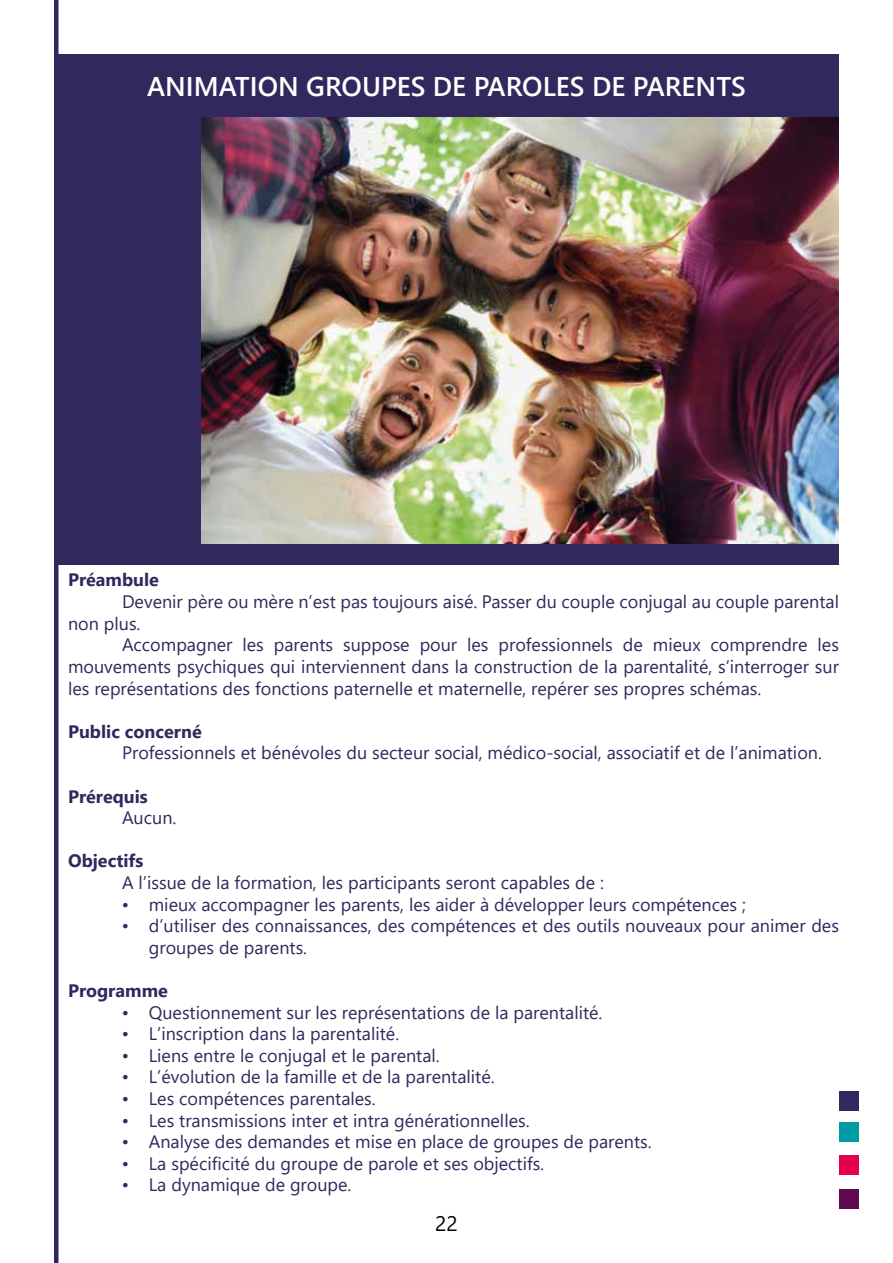
<style>
.page{position:relative;width:893px;height:1263px;background:#fff}
.page>*{position:absolute;margin:0;border:0;box-sizing:border-box;transform-origin:0 0}
.t1{font:600 27px "Segoe UI";color:#fff}
.t2{font:21px "Segoe UI";color:#000}
.t3{font:18px/21.6px "Segoe UI";color:#31285d}
.t4{font:700 18px "Segoe UI";color:#31285d}
</style>
<div class="page">
<div style="left:54px;top:118px;width:785px;height:446px;background:#31285d"></div>
<div style="left:54px;top:54px;width:785px;height:64px;background:#31285d"></div>
<hr style="left:54px;top:0;width:4px;height:1263px;background:#31285d">
<div style="left:839px;top:1122px;width:20px;height:20px;background:#019ba5"></div>
<div style="left:839px;top:1155px;width:20px;height:20px;background:#e30051"></div>
<div style="left:839px;top:1091px;width:20px;height:20px;background:#31285d"></div>
<div style="left:839px;top:1189px;width:20px;height:20px;background:#5f0a4e"></div>
<img style="left:201px;top:118px;width:638px;height:425px">
<h1 class="t1" style="left:147px;top:61px;width:600px">ANIMATION GROUPES DE PAROLES DE PARENTS</h1>
<p class="t4" style="left:68px;top:563px;width:92px">Préambule</p>
<p class="t3" style="left:68px;top:589px;width:772px;text-indent:54px">Devenir père ou mère n’est pas toujours aisé. Passer du couple conjugal au couple parental non plus.</p>
<p class="t3" style="left:68px;top:632px;width:772px;text-align:justify;text-indent:54px">Accompagner les parents suppose pour les professionnels de mieux comprendre les mouvements psychiques qui interviennent dans la construction de la parentalité, s’interroger sur les représentations des fonctions paternelle et maternelle, repérer ses propres schémas.</p>
<p class="t4" style="left:68px;top:714px;width:135px">Public concerné</p>
<p class="t3" style="left:122px;top:740px;width:701px">Professionnels et bénévoles du secteur social, médico-social, associatif et de l’animation.</p>
<p class="t4" style="left:68px;top:779px;width:81px">Prérequis</p>
<p class="t3" style="left:122px;top:805px;width:56px">Aucun.</p>
<p class="t4" style="left:68px;top:844px;width:77px">Objectifs</p>
<p class="t3" style="left:122px;top:870px;width:483px">A l’issue de la formation, les participants seront capables de :</p>
<p class="t3" style="left:122px;top:892px;width:626px">• mieux accompagner les parents, les aider à développer leurs compétences ;</p>
<p class="t3" style="left:149px;top:913px;width:692px;text-indent:-27px">• d’utiliser des connaissances, des compétences et des outils nouveaux pour animer des groupes de parents.</p>
<p class="t4" style="left:68px;top:973px;width:101px">Programme</p>
<p class="t3" style="left:122px;top:1000px;width:482px">• Questionnement sur les représentations de la parentalité.</p>
<p class="t3" style="left:122px;top:1021px;width:279px">• L’inscription dans la parentalité.</p>
<p class="t3" style="left:122px;top:1043px;width:319px">• Liens entre le conjugal et le parental.</p>
<p class="t3" style="left:122px;top:1064px;width:374px">• L’évolution de la famille et de la parentalité.</p>
<p class="t3" style="left:122px;top:1086px;width:255px">• Les compétences parentales.</p>
<p class="t3" style="left:122px;top:1108px;width:409px">• Les transmissions inter et intra générationnelles.</p>
<p class="t3" style="left:122px;top:1129px;width:531px">• Analyse des demandes et mise en place de groupes de parents.</p>
<p class="t3" style="left:122px;top:1151px;width:424px">• La spécificité du groupe de parole et ses objectifs.</p>
<p class="t3" style="left:122px;top:1172px;width:231px">• La dynamique de groupe.</p>
<p class="t2" style="left:435px;top:1204px;width:24px">22</p>
</div>
